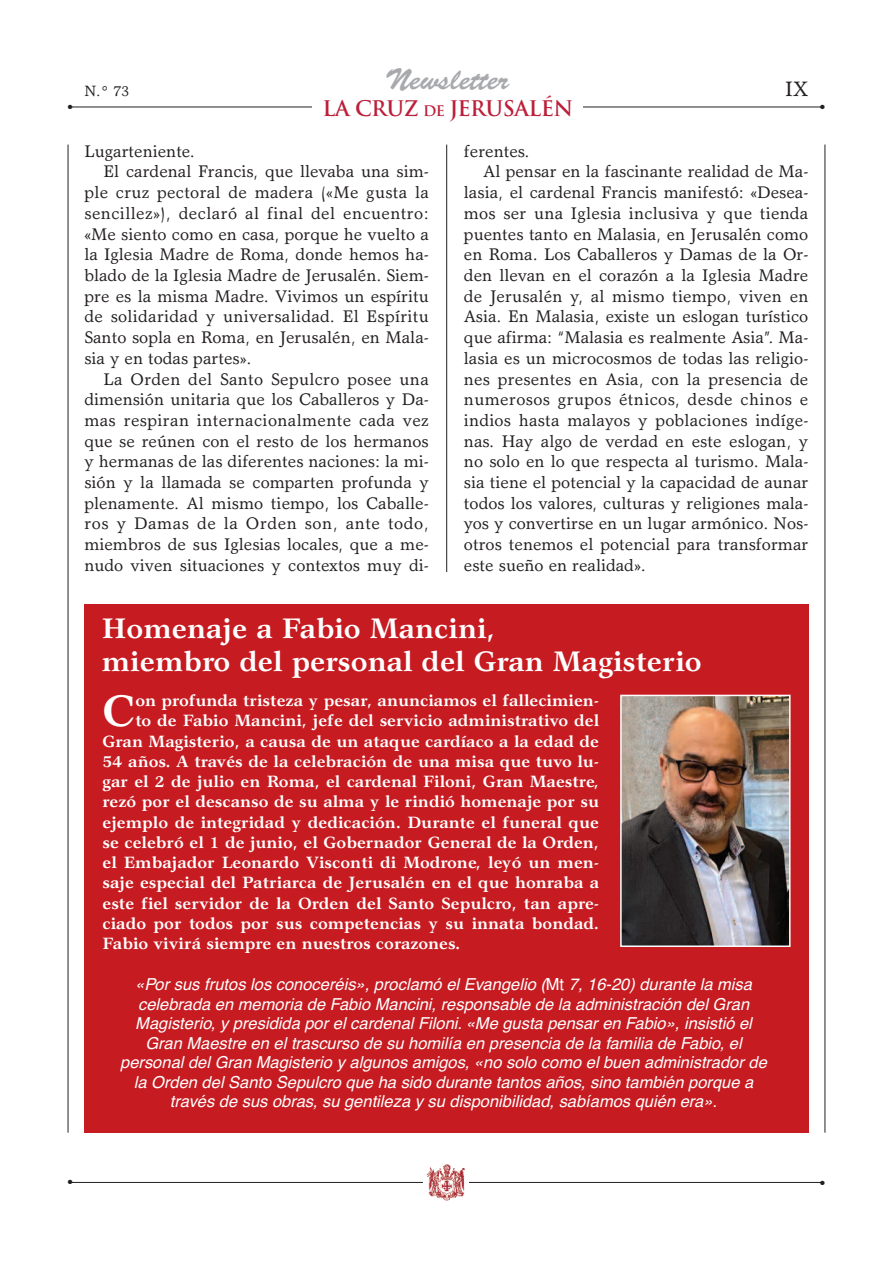
<style>
.page{position:relative;width:893px;height:1263px;background:#fff}
.page>*{position:absolute;margin:0;border:0;box-sizing:border-box;transform-origin:0 0}
.t1{font:700 44.55px "Garth Graphic";color:#fff}
.t2{font:30px "Brush Script";color:#a8a9ad}
.t3{font:700 28.5px/33px "Garth Graphic";color:#fff}
.t4{font:700 21px "Trajan";letter-spacing:-.025em;color:#bb1f39}
.t5{font:21px "Garth Graphic";color:#231f20}
.t6{font:16.95px "Garth Graphic";color:#231f20}
.t7{font:16.95px "Garth Graphic";letter-spacing:.02em;color:#231f20}
.t8{font:16.95px "Garth Graphic";letter-spacing:.025em;color:#231f20}
.t9{font:16.95px "Garth Graphic";letter-spacing:.03em;color:#231f20}
.t10{font:700 16.5px "Garth Graphic";color:#fff}
.t11{font:italic 16.5px/19.5px "Helvetica";color:#fff;text-align:center}
.t12{font:15px "Garth Graphic";color:#231f20}
.t13{font:6px "Zapf Dingbats";color:#231f20}
.s1{font-size:14.25px}
.s2{font-style:normal}
</style>
<div class="page">
<hr style="left:68px;top:145px;width:1px;height:987px;background:#231f20">
<hr style="left:825px;top:145px;width:1px;height:987px;background:#231f20">
<hr style="left:69px;top:1182px;width:754px;height:1px;background:#231f20">
<div style="left:424px;top:1163px;width:45px;height:41px;background:#fff"></div>
<img style="left:426px;top:1164px;width:39px;height:37px">
<hr style="left:446px;top:145px;width:1px;height:427px;background:#231f20">
<div style="left:84px;top:604px;width:724px;height:528px;background:#c61b21"></div>
<img style="left:623px;top:698px;width:165px;height:246px">
<div style="left:620px;top:695px;width:171px;height:252px;border:2px solid #fff"></div>
<hr style="left:69px;top:107px;width:754px;height:1px;background:#231f20">
<div style="left:313px;top:100px;width:270px;height:22px;background:#fff"></div>
<h2 class="t2" style="left:385px;top:68px;width:125px">Newsletter</h2>
<p class="t4" style="left:323px;top:96px;width:252px">LA CRuz <span class="s1">DE</span> JERUSALÉN</p>
<p class="t5" style="left:785px;top:81px;width:25px">IX</p>
<p class="t12" style="left:84px;top:85px;width:46px">N.° 73</p>
<p class="t13" style="left:68px;top:103px;width:6px">●</p>
<p class="t13" style="left:820px;top:104px;width:6px">●</p>
<p class="t6" style="left:84px;top:145px;width:112px">Lugarteniente.</p>
<p class="t6" style="left:104px;top:165px;width:327px">El cardenal Francis, que llevaba una sim-</p>
<p class="t6" style="left:84px;top:186px;width:346px">ple cruz pectoral de madera («Me gusta la</p>
<p class="t8" style="left:84px;top:207px;width:346px">sencillez»), declaró al final del encuentro:</p>
<p class="t6" style="left:84px;top:227px;width:346px">«Me siento como en casa, porque he vuelto a</p>
<p class="t6" style="left:84px;top:248px;width:346px">la Iglesia Madre de Roma, donde hemos ha-</p>
<p class="t6" style="left:84px;top:269px;width:346px">blado de la Iglesia Madre de Jerusalén. Siem-</p>
<p class="t6" style="left:84px;top:289px;width:346px">pre es la misma Madre. Vivimos un espíritu</p>
<p class="t6" style="left:84px;top:310px;width:346px">de solidaridad y universalidad. El Espíritu</p>
<p class="t6" style="left:84px;top:331px;width:346px">Santo sopla en Roma, en Jerusalén, en Mala-</p>
<p class="t6" style="left:84px;top:352px;width:169px">sia y en todas partes».</p>
<p class="t7" style="left:104px;top:372px;width:327px">La Orden del Santo Sepulcro posee una</p>
<p class="t6" style="left:84px;top:393px;width:346px">dimensión unitaria que los Caballeros y Da-</p>
<p class="t7" style="left:84px;top:414px;width:346px">mas respiran internacionalmente cada vez</p>
<p class="t6" style="left:84px;top:434px;width:346px">que se reúnen con el resto de los hermanos</p>
<p class="t6" style="left:84px;top:455px;width:346px">y hermanas de las diferentes naciones: la mi-</p>
<p class="t6" style="left:84px;top:476px;width:346px">sión y la llamada se comparten profunda y</p>
<p class="t6" style="left:84px;top:496px;width:346px">plenamente. Al mismo tiempo, los Caballe-</p>
<p class="t9" style="left:84px;top:517px;width:346px">ros y Damas de la Orden son, ante todo,</p>
<p class="t6" style="left:84px;top:538px;width:346px">miembros de sus Iglesias locales, que a me-</p>
<p class="t6" style="left:84px;top:559px;width:346px">nudo viven situaciones y contextos muy di-</p>
<p class="t6" style="left:464px;top:145px;width:67px">ferentes.</p>
<p class="t6" style="left:483px;top:165px;width:327px">Al pensar en la fascinante realidad de Ma-</p>
<p class="t6" style="left:464px;top:186px;width:346px">lasia, el cardenal Francis manifestó: «Desea-</p>
<p class="t6" style="left:464px;top:207px;width:346px">mos ser una Iglesia inclusiva y que tienda</p>
<p class="t6" style="left:464px;top:227px;width:346px">puentes tanto en Malasia, en Jerusalén como</p>
<p class="t6" style="left:464px;top:248px;width:346px">en Roma. Los Caballeros y Damas de la Or-</p>
<p class="t6" style="left:464px;top:269px;width:346px">den llevan en el corazón a la Iglesia Madre</p>
<p class="t6" style="left:464px;top:289px;width:346px">de Jerusalén y, al mismo tiempo, viven en</p>
<p class="t6" style="left:464px;top:310px;width:346px">Asia. En Malasia, existe un eslogan turístico</p>
<p class="t6" style="left:464px;top:331px;width:346px">que afirma: “Malasia es realmente Asia”. Ma-</p>
<p class="t6" style="left:464px;top:352px;width:346px">lasia es un microcosmos de todas las religio-</p>
<p class="t6" style="left:464px;top:372px;width:346px">nes presentes en Asia, con la presencia de</p>
<p class="t7" style="left:464px;top:393px;width:346px">numerosos grupos étnicos, desde chinos e</p>
<p class="t6" style="left:464px;top:414px;width:346px">indios hasta malayos y poblaciones indíge-</p>
<p class="t6" style="left:464px;top:434px;width:346px">nas. Hay algo de verdad en este eslogan, y</p>
<p class="t6" style="left:464px;top:455px;width:346px">no solo en lo que respecta al turismo. Mala-</p>
<p class="t6" style="left:464px;top:476px;width:346px">sia tiene el potencial y la capacidad de aunar</p>
<p class="t6" style="left:464px;top:496px;width:346px">todos los valores, culturas y religiones mala-</p>
<p class="t6" style="left:464px;top:517px;width:346px">yos y convertirse en un lugar armónico. Nos-</p>
<p class="t6" style="left:464px;top:538px;width:346px">otros tenemos el potencial para transformar</p>
<p class="t6" style="left:464px;top:559px;width:183px">este sueño en realidad».</p>
<h3 class="t3" style="left:102px;top:615px;width:601px">Homenaje a Fabio Mancini,<br>miembro del personal del Gran Magisterio</h3>
<h1 class="t1" style="left:102px;top:694px;width:35px">C</h1>
<p class="t10" style="left:135px;top:694px;width:465px">on profunda tristeza y pesar, anunciamos el fallecimien-</p>
<p class="t10" style="left:135px;top:714px;width:465px">to de Fabio Mancini, jefe del servicio administrativo del</p>
<p class="t10" style="left:102px;top:735px;width:498px">Gran Magisterio, a causa de un ataque cardíaco a la edad de</p>
<p class="t10" style="left:102px;top:755px;width:498px">54 años. A través de la celebración de una misa que tuvo lu-</p>
<p class="t10" style="left:102px;top:775px;width:498px">gar el 2 de julio en Roma, el cardenal Filoni, Gran Maestre,</p>
<p class="t10" style="left:102px;top:795px;width:498px">rezó por el descanso de su alma y le rindió homenaje por su</p>
<p class="t10" style="left:102px;top:816px;width:498px">ejemplo de integridad y dedicación. Durante el funeral que</p>
<p class="t10" style="left:102px;top:836px;width:498px">se celebró el 1 de junio, el Gobernador General de la Orden,</p>
<p class="t10" style="left:102px;top:856px;width:498px">el Embajador Leonardo Visconti di Modrone, leyó un men-</p>
<p class="t10" style="left:102px;top:876px;width:498px">saje especial del Patriarca de Jerusalén en el que honraba a</p>
<p class="t10" style="left:102px;top:897px;width:498px">este fiel servidor de la Orden del Santo Sepulcro, tan apre-</p>
<p class="t10" style="left:102px;top:917px;width:498px">ciado por todos por sus competencias y su innata bondad.</p>
<p class="t10" style="left:102px;top:937px;width:359px">Fabio vivirá siempre en nuestros corazones.</p>
<p class="t11" style="left:120px;top:975px;width:648px">«Por sus frutos los conoceréis», proclamó el Evangelio (<span class="s2">Mt</span> 7, 16-20) durante la misa celebrada en memoria de Fabio Mancini, responsable de la administración del Gran Magisterio, y presidida por el cardenal Filoni. «Me gusta pensar en Fabio», insistió el Gran Maestre en el trascurso de su homilía en presencia de la familia de Fabio, el personal del Gran Magisterio y algunos amigos, «no solo como el buen administrador de la Orden del Santo Sepulcro que ha sido durante tantos años, sino también porque a través de sus obras, su gentileza y su disponibilidad, sabíamos quién era».</p>
<p class="t13" style="left:68px;top:1179px;width:6px">●</p>
<p class="t13" style="left:820px;top:1179px;width:6px">●</p>
</div>
